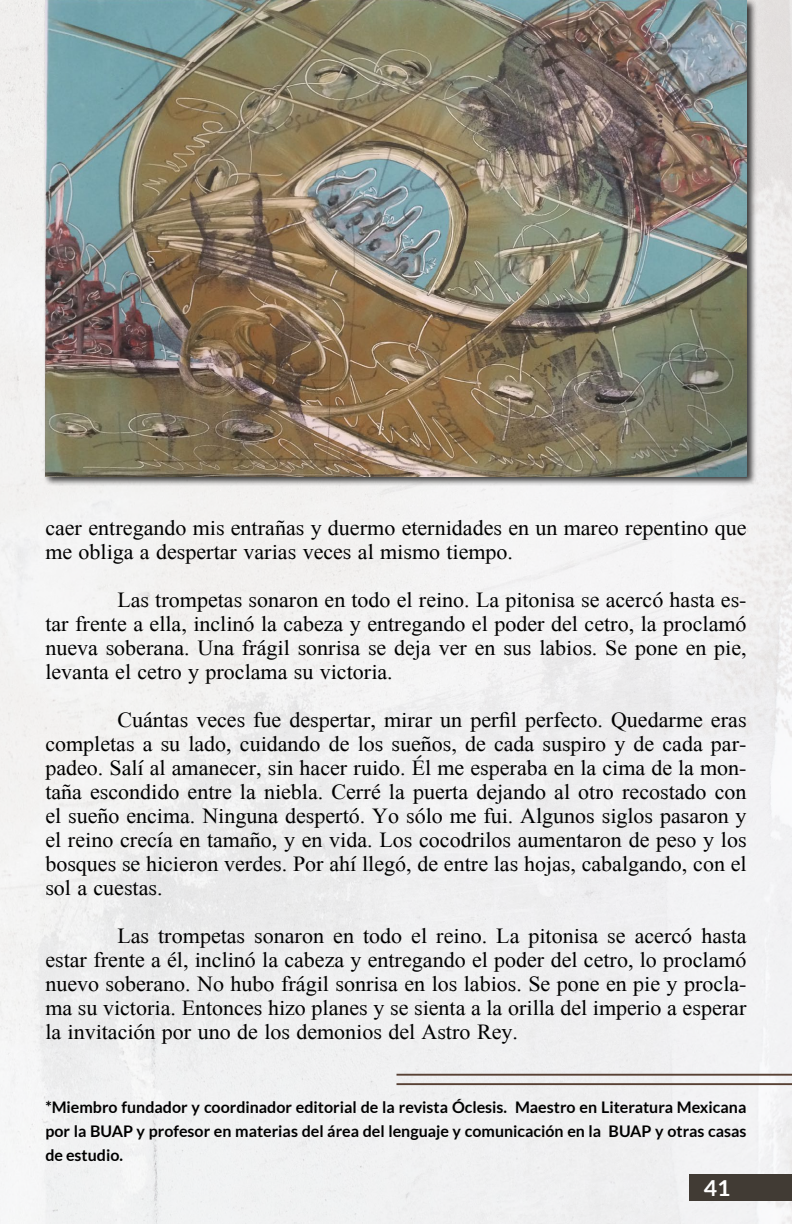
<style>
.page{position:relative;width:792px;height:1224px;background:#fff}
.page>*{position:absolute;margin:0;border:0;box-sizing:border-box;transform-origin:0 0}
.t1{font:22px/24px "Doulos SIL";color:#000;text-align:justify}
.t2{font:700 22px "Lato";color:#fff;scale:1.04 1}
.t3{font:700 16px/24px "Lato";color:#000;text-align:justify}
</style>
<div class="page">
<div style="left:689px;top:1174px;width:103px;height:27px;background:#413b34"></div>
<div style="left:43px;top:0;width:714px;height:487px;background:#000;opacity:.75"></div>
<img style="left:45px;top:0;width:702px;height:477px">
<hr style="left:396px;top:1074px;width:396px;height:2px;background:#584134">
<hr style="left:396px;top:1083px;width:396px;height:2px;background:#584134">
<p class="t1" style="left:45px;top:516px;width:703px">caer entregando mis entrañas y duermo eternidades en un mareo repentino que me obliga a despertar varias veces al mismo tiempo.</p>
<p class="t1" style="left:45px;top:588px;width:703px;text-indent:72px">Las trompetas sonaron en todo el reino. La pitonisa se acercó hasta es&shy;tar frente a ella, inclinó la cabeza y entregando el poder del cetro, la proclamó nueva soberana. Una frágil sonrisa se deja ver en sus labios. Se pone en pie, levanta el cetro y proclama su victoria.</p>
<p class="t1" style="left:45px;top:708px;width:703px;text-indent:72px">Cuántas veces fue despertar, mirar un perfil perfecto. Quedarme eras completas a su lado, cuidando de los sueños, de cada suspiro y de cada par&shy;padeo. Salí al amanecer, sin hacer ruido. Él me esperaba en la cima de la mon&shy;taña escondido entre la niebla. Cerré la puerta dejando al otro recostado con el sueño encima. Ninguna despertó. Yo sólo me fui. Algunos siglos pasaron y el reino crecía en tamaño, y en vida. Los cocodrilos aumentaron de peso y los bosques se hicieron verdes. Por ahí llegó, de entre las hojas, cabalgando, con el sol a cuestas.</p>
<p class="t1" style="left:45px;top:924px;width:703px;text-indent:72px">Las trompetas sonaron en todo el reino. La pitonisa se acercó hasta estar frente a él, inclinó la cabeza y entregando el poder del cetro, lo proclamó nuevo soberano. No hubo frágil sonrisa en los labios. Se pone en pie y procla&shy;ma su victoria. Entonces hizo planes y se sienta a la orilla del imperio a esperar la invitación por uno de los demonios del Astro Rey.</p>
<p class="t3" style="left:45px;top:1094px;width:703px">*Miembro fundador y coordinador editorial de la revista Óclesis. Maestro en Literatura Mexicana por la BUAP y profesor en materias del área del lenguaje y comunicación en la BUAP y otras casas de estudio.</p>
<p class="t2" style="left:704px;top:1175px;width:27px">41</p>
</div>
